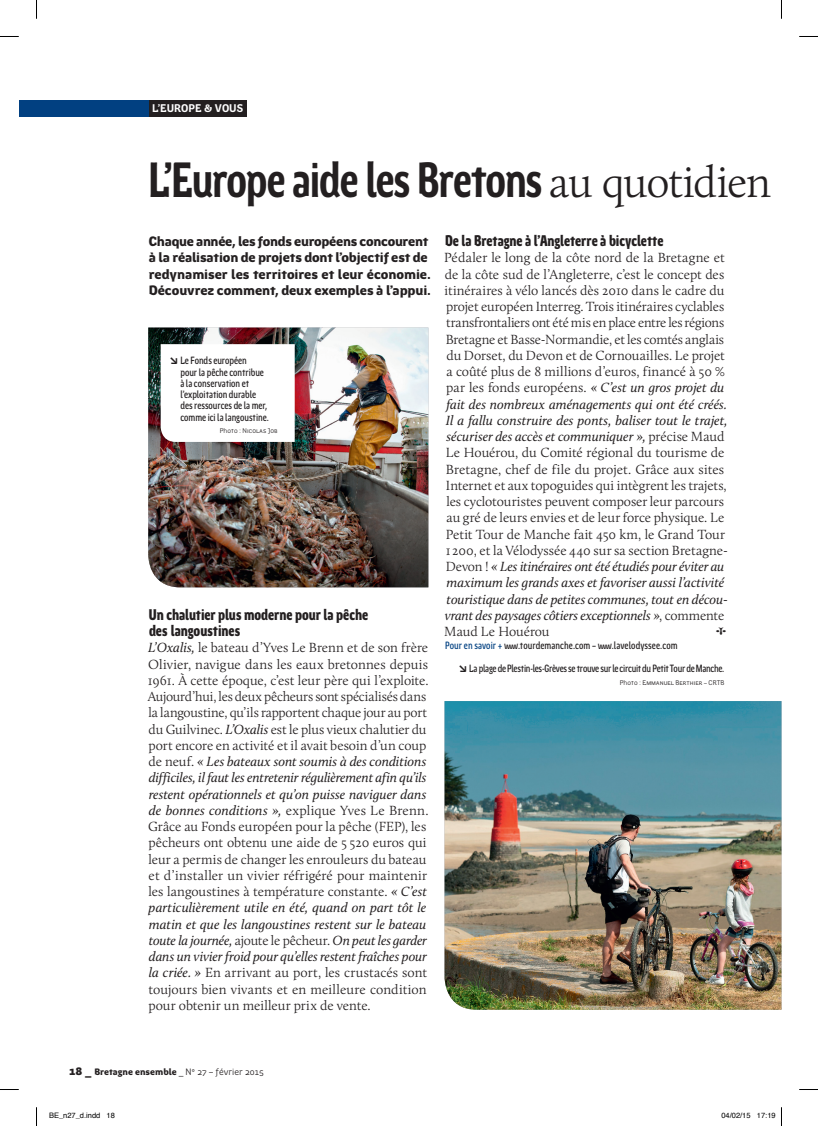
<style>
.page{position:relative;width:818px;height:1126px;background:#fff}
.page>*{position:absolute;margin:0;border:0;box-sizing:border-box;transform-origin:0 0}
.t1{font:700 50px "Region Bretagne Cond";letter-spacing:-.025em;color:#231f20}
.t2{font:900 15.62px/16.2px "Region Bretagne Cond";letter-spacing:-.005em;color:#231f20}
.t3{font:300 13.75px/16.2px "Calluna";color:#231f20}
.t4{font:900 13.75px/16.2px "Region Bretagne";letter-spacing:-.01em;color:#231f20}
.t5{font:13.75px "Region Bretagne";color:#231f20}
.t6{font:700 11.25px "Region Bretagne";color:#fff}
.t7{font:500 10.62px/11.2px "Region Bretagne Cond";letter-spacing:-.005em;color:#231f20}
.t8{font:500 10.62px "Region Bretagne Cond";letter-spacing:-.025em;color:#231f20}
.t9{font:9.38px "Region Bretagne";color:#231f20}
.t10{font:7.5px "Helvetica";color:#000}
.t11{font:6.88px "Region Bretagne";letter-spacing:.01em;color:#231f20}
.s1{font-family:"Calluna";font-weight:300;font-size:45px}
.s2{font-size:15px}
.s3{font-weight:400;font-style:italic}
.s4{color:#014081}
.s5{font-weight:900;font-size:12.5px}
.s6{font-weight:900}
</style>
<div class="page">
<div style="left:148px;top:100px;width:99px;height:16px;background:#231f20"></div>
<div style="left:19px;top:100px;width:129px;height:16px;background:#014081"></div>
<img style="left:444px;top:701px;width:337px;height:308px">
<img style="left:148px;top:327px;width:280px;height:260px">
<svg style="left:160px;top:344px;width:134px;height:98px"></svg>
<svg style="left:0;top:36px;width:19px;height:1px"></svg>
<svg style="left:799px;top:36px;width:18px;height:1px"></svg>
<svg style="left:0;top:1089px;width:19px;height:1px"></svg>
<svg style="left:799px;top:1089px;width:18px;height:1px"></svg>
<svg style="left:36px;top:0;width:1px;height:19px"></svg>
<svg style="left:36px;top:1107px;width:1px;height:18px"></svg>
<p class="t6" style="left:152px;top:102px;width:92px">L’EUROPE &amp; VOUS</p>
<h1 class="t1" style="left:148px;top:153px;width:623px">L’Europe aide les Bretons <span class="s1">au quotidien</span></h1>
<p class="t4" style="left:149px;top:234px;width:283px">Chaque année, les fonds européens concourent à la réalisation de projets dont l’objectif est de redynamiser les territoires et leur économie.<br>Découvrez comment, deux exemples à l’appui.</p>
<p class="t7" style="left:180px;top:355px;width:90px;text-indent:-11px"><span class="s2">5</span> Le Fonds européen<br>pour la pêche contribue à la conservation et l’exploitation durable des ressources de la mer, comme ici la langoustine.</p>
<p class="t11" style="left:219px;top:427px;width:59px">Photo : N icolas Job</p>
<p class="t2" style="left:149px;top:606px;width:221px">Un chalutier plus moderne pour la pêche des langoustines</p>
<p class="t3" style="left:148px;top:639px;width:282px"><span class="s3">L’Oxalis,</span> le bateau d’Yves Le Brenn et de son frère Olivier, navigue dans les eaux bretonnes depuis 1961. À cette époque, c’est leur père qui l’exploite.<br>Aujourd’hui, les deux pêcheurs sont spécialisés dans la langoustine, qu’ils rapportent chaque jour au port du Guilvinec. <span class="s3">L’Oxalis</span> est le plus vieux chalutier du port encore en activité et il avait besoin d’un coup de neuf. <span class="s3">« Les bateaux sont soumis à des conditions difficiles, il faut les entretenir régulièrement afin qu’ils restent opérationnels et qu’on puisse naviguer dans de bonnes conditions »,</span> explique Yves Le Brenn.<br>Grâce au Fonds européen pour la pêche (FEP), les pêcheurs ont obtenu une aide de 5 520 euros qui leur a permis de changer les enrouleurs du bateau et d’installer un vivier réfrigéré pour maintenir les langoustines à température constante. <span class="s3">« C’est particulièrement utile en été, quand on part tôt le matin et que les langoustines restent sur le bateau toute la journée,</span> ajoute le pêcheur. <span class="s3">On peut les garder dans un vivier froid pour qu’elles restent fraîches pour la criée. »</span> En arrivant au port, les crustacés sont toujours bien vivants et en meilleure condition pour obtenir un meilleur prix de vente.</p>
<p class="t2" style="left:445px;top:233px;width:220px">De la Bretagne à l’Angleterre à bicyclette</p>
<p class="t3" style="left:444px;top:249px;width:285px">Pédaler le long de la côte nord de la Bretagne et de la côte sud de l’Angleterre, c’est le concept des itinéraires à vélo lancés dès 2010 dans le cadre du projet européen Interreg. Trois itinéraires cyclables transfrontaliers ont été mis en place entre les régions Bretagne et Basse-Normandie, et les comtés anglais du Dorset, du Devon et de Cornouailles. Le projet a coûté plus de 8 millions d’euros, financé à 50 % par les fonds européens. <span class="s3">« C’est un gros projet du fait des nombreux aménagements qui ont été créés.<br>Il a fallu construire des ponts, baliser tout le trajet, sécuriser des accès et communiquer »,</span> précise Maud Le Houérou, du Comité régional du tourisme de Bretagne, chef de file du projet. Grâce aux sites Internet et aux topoguides qui intègrent les trajets, les cyclotouristes peuvent composer leur parcours au gré de leurs envies et de leur force physique. Le Petit Tour de Manche fait 450 km, le Grand Tour 1 200, et la Vélodyssée 440 sur sa section Bretagne-Devon ! <span class="s3">« Les itinéraires ont été étudiés pour éviter au maximum les grands axes et favoriser aussi l’activité touristique dans de petites communes, tout en décou&shy;vrant des paysages côtiers exceptionnels »</span>, commente Maud Le Houérou</p>
<p class="t5" style="left:715px;top:623px;width:13px">v</p>
<p class="t7" style="left:445px;top:640px;width:234px"><span class="s4">Pour en savoir +</span> www.tourdemanche.com – www.lavelodyssee.com</p>
<p class="t8" style="left:458px;top:662px;width:267px"><span class="s2">5</span> La plage de Plestin-les-Grèves se trouve sur le circuit du Petit Tour de Manche.</p>
<p class="t11" style="left:619px;top:678px;width:106px">Photo : Emmanuel Berthier – CRTB</p>
<p class="t9" style="left:69px;top:1066px;width:196px"><span class="s5">18 _</span> <span class="s6">Bretagne ensemble</span> _ N ° 27 – février 2015</p>
<p class="t10" style="left:49px;top:1109px;width:67px">BE_n27_d.indd 18</p>
<p class="t10" style="left:721px;top:1109px;width:56px">04/02/15 17:19</p>
</div>
